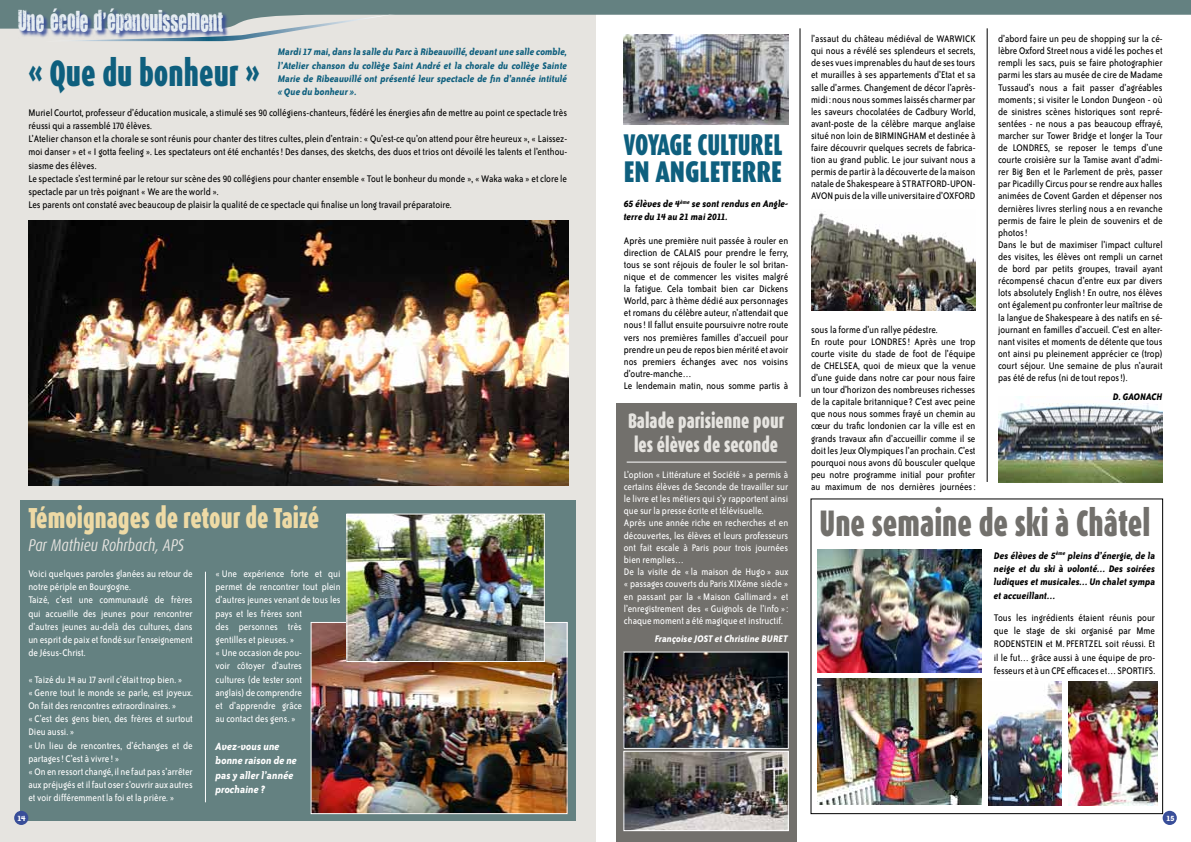
<style>
.page{position:relative;width:1191px;height:842px;background:#fff}
.page>*{position:absolute;margin:0;border:0;box-sizing:border-box;transform-origin:0 0}
.t1{font:900 37px "Dax";color:#72706c;scale:.8 1}
.t2{font:900 37px "Dax";color:#0e5f7e;scale:.8 1}
.t3{font:900 30px/26.8px "Dax";color:#0e5f7e;scale:.8 1}
.t4{font:900 29px "Dax";color:#eedaa5;scale:.8 1}
.t5{font:24px "You Are Loved";color:#e6edf2;scale:.79 1}
.t6{font:900 21px/23.8px "Dax";color:#e6e4e0;scale:.8 1}
.t7{font:italic 17px "Dax";color:#e6e4e0;scale:.8 1}
.t8{font:italic 700 12px/14.4px "Bailey Sans ITC";color:#fff;scale:.9 1}
.t9{font:11px/12.1px "Bailey Sans ITC";color:#000;scale:.9 1}
.t10{font:11px/13.2px "Bailey Sans ITC";color:#fff;scale:.9 1}
.t11{font:italic 700 11px/13.2px "Bailey Sans ITC";color:#0e5f7e;text-align:justify;scale:.9 1}
.t12{font:italic 700 11px/13.2px "Bailey Sans ITC";color:#000;scale:.9 1}
.t13{font:italic 700 11px "Bailey Sans ITC";color:#fff;scale:.9 1}
.t14{font:700 9px "Bailey Sans ITC";color:#fff}
</style>
<div class="page">
<img style="left:998px;top:403px;width:164px;height:80px">
<div style="left:810px;top:498px;width:353px;height:316px;border:1px solid #000"></div>
<div style="left:616px;top:403px;width:181px;height:439px;background:#72706c"></div>
<div style="left:0;top:0;width:595px;height:842px;background:#e6e4e0"></div>
<div style="left:20px;top:500px;width:555px;height:320px;background:#648181"></div>
<div style="left:14px;top:811px;width:14px;height:14px;background:#394e99;border-radius:50%"></div>
<div style="left:1162px;top:811px;width:14px;height:14px;background:#394e99;border-radius:50%"></div>
<img style="left:28px;top:220px;width:540px;height:266px">
<img style="left:312px;top:624px;width:253px;height:188px">
<div style="left:310px;top:622px;width:257px;height:192px;border:1px solid #fff"></div>
<img style="left:625px;top:753px;width:162px;height:76px">
<div style="left:623px;top:751px;width:166px;height:80px;border:1px solid #fff"></div>
<img style="left:625px;top:653px;width:162px;height:94px">
<div style="left:623px;top:651px;width:166px;height:98px;border:1px solid #fff"></div>
<img style="left:988px;top:681px;width:73px;height:124px">
<img style="left:1068px;top:681px;width:89px;height:124px">
<img style="left:817px;top:549px;width:165px;height:123px">
<img style="left:817px;top:678px;width:164px;height:127px">
<img style="left:348px;top:516px;width:195px;height:144px">
<div style="left:346px;top:514px;width:199px;height:148px;border:1px solid #fff"></div>
<hr style="left:205px;top:572px;width:1px;height:230px;background:#fff">
<svg style="left:0;top:0;width:1191px;height:41px"></svg>
<svg style="left:18px;top:8px;width:211px;height:31px;background:#6a7f9c"></svg>
<img style="left:624px;top:34px;width:164px;height:90px">
<img style="left:811px;top:213px;width:164px;height:97px">
<hr style="left:799px;top:28px;width:1px;height:369px;background:#000">
<hr style="left:986px;top:28px;width:1px;height:454px;background:#000">
<hr style="left:626px;top:462px;width:160px;height:1px;background:#fff">
<h3 class="t5" style="left:18px;top:4px;width:261px">Une école d’épanouissement</h3>
<h1 class="t2" style="left:28px;top:52px;width:291px">« Que du bonheur »</h1>
<p class="t11" style="left:278px;top:45px;width:323px">Mardi 17 mai, dans la salle du Parc à Ribeauvillé, devant une salle comble, l’Atelier chanson du collège Saint André et la chorale du collège Sainte Marie de Ribeauvillé ont présenté leur spectacle de fin d’année intitulé « Que du bonheur ».</p>
<p class="t9" style="left:28px;top:106px;width:600px;line-height:13.2px">Muriel Courtot, professeur d’éducation musicale, a stimulé ses 90 collégiens-chanteurs, fédéré les énergies afin de mettre au point ce spectacle très réussi qui a rassemblé 170 élèves.<br>L’Atelier chanson et la chorale se sont réunis pour chanter des titres cultes, plein d’entrain : « Qu’est-ce qu’on attend pour être heureux », « Laissez&shy;moi danser » et « I gotta feeling ». Les spectateurs ont été enchantés! Des danses, des sketchs, des duos et trios ont dévoilé les talents et l’enthou&shy;siasme des élèves.<br>Le spectacle s’est terminé par le retour sur scène des 90 collégiens pour chanter ensemble « Tout le bonheur du monde », « Waka waka » et clore le spectacle par un très poignant « We are the world ».<br>Les parents ont constaté avec beaucoup de plaisir la qualité de ce spectacle qui finalise un long travail préparatoire.</p>
<h3 class="t4" style="left:28px;top:501px;width:365px">Témoignages de retour de Taizé</h3>
<h3 class="t7" style="left:28px;top:536px;width:196px">Par Mathieu Rohrbach, APS</h3>
<p class="t10" style="left:28px;top:567px;width:184px">Voici quelques paroles glanées au retour de notre périple en Bourgogne.<br>Taizé, c’est une communauté de frères qui accueille des jeunes pour rencontrer d’autres jeunes au-delà des cultures, dans un esprit de paix et fondé sur l’enseignement de Jésus-Christ.</p>
<p class="t10" style="left:28px;top:673px;width:184px">« Taizé du 14 au 17 avril c’était trop bien. »<br>« Genre tout le monde se parle, est joyeux.<br>On fait des rencontres extraordinaires. »<br>« C’est des gens bien, des frères et surtout Dieu aussi. »<br>« Un lieu de rencontres, d’échanges et de partages! C’est à vivre ! »<br>« On en ressort changé, il ne faut pas s’arrêter aux préjugés et il faut oser s’ouvrir aux autres et voir différemment la foi et la prière. »</p>
<p class="t10" style="left:215px;top:567px;width:141px">« Une expérience forte et qui permet de rencontrer tout plein d’autres jeunes venant de tous les pays et les frères sont<br>des personnes très<br>gentilles et pieuses. »<br>« Une occasion de pou-<br>voir côtoyer d’autres<br>cultures (de tester sont<br>anglais) de comprendre<br>et d’apprendre grâce<br>au contact des gens. »</p>
<p class="t8" style="left:215px;top:739px;width:92px">Avez-vous une bonne raison de ne pas y aller l’année prochaine ?</p>
<h2 class="t3" style="left:624px;top:132px;width:200px">VOYAGE CULTUREL<br>EN ANGLETERRE</h2>
<p class="t12" style="left:624px;top:198px;width:184px;line-height:12.1px">65 élèves de 4<sup>ème</sup> se sont rendus en Angle&shy;terre du 14 au 21 mai 2011.</p>
<p class="t9" style="left:624px;top:235px;width:184px">Après une première nuit passée à rouler en direction de CALAIS pour prendre le ferry, tous se sont réjouis de fouler le sol britan&shy;nique et de commencer les visites malgré la fatigue. Cela tombait bien car Dickens World, parc à thème dédié aux personnages et romans du célèbre auteur, n’attendait que nous! Il fallut ensuite poursuivre notre route vers nos premières familles d’accueil pour prendre un peu de repos bien mérité et avoir nos premiers échanges avec nos voisins d’outre-manche…<br>Le lendemain matin, nous somme partis à</p>
<h3 class="t6" style="left:628px;top:410px;width:197px">Balade parisienne pour les élèves de seconde</h3>
<p class="t10" style="left:624px;top:468px;width:184px;line-height:12.2px">L’option « Littérature et Société » a permis à certains élèves de Seconde de travailler sur le livre et les métiers qui s’y rapportent ainsi que sur la presse écrite et télévisuelle.<br>Après une année riche en recherches et en découvertes, les élèves et leurs professeurs ont fait escale à Paris pour trois journées bien remplies…<br>De la visite de « la maison de Hugo » aux « passages couverts du Paris XIXème siècle » en passant par la « Maison Gallimard » et l’enregistrement des « Guignols de l’info » : chaque moment a été magique et instructif.</p>
<p class="t13" style="left:654px;top:633px;width:150px">Françoise JOST et Christine BURET</p>
<p class="t9" style="left:811px;top:33px;width:184px;text-align:justify">l’assaut du château médiéval de WARWICK qui nous a révélé ses splendeurs et secrets, de ses vues imprenables du haut de ses tours et murailles à ses appartements d’Etat et sa salle d’armes. Changement de décor l’après&shy;midi: nous nous sommes laissés charmer par les saveurs chocolatées de Cadbury World, avant-poste de la célèbre marque anglaise situé non loin de BIRMINGHAM et destinée à faire découvrir quelques secrets de fabrica&shy;tion au grand public. Le jour suivant nous a permis de partir à la découverte de la maison natale de Shakespeare à STRATFORD-UPON-AVON puis de la ville universitaire d’OXFORD</p>
<p class="t9" style="left:811px;top:323px;width:184px">sous la forme d’un rallye pédestre.<br>En route pour LONDRES ! Après une trop courte visite du stade de foot de l’équipe de CHELSEA, quoi de mieux que la venue d’une guide dans notre car pour nous faire un tour d’horizon des nombreuses richesses de la capitale britannique ? C’est avec peine que nous nous sommes frayé un chemin au cœur du trafic londonien car la ville est en grands travaux afin d’accueillir comme il se doit les Jeux Olympiques l’an prochain. C’est pourquoi nous avons dû bousculer quelque peu notre programme initial pour profiter au maximum de nos dernières journées:</p>
<p class="t9" style="left:998px;top:33px;width:184px">d’abord faire un peu de shopping sur la cé&shy;lèbre Oxford Street nous a vidé les poches et rempli les sacs, puis se faire photographier parmi les stars au musée de cire de Madame Tussaud’s nous a fait passer d’agréables moments; si visiter le London Dungeon - où de sinistres scènes historiques sont repré&shy;sentées - ne nous a pas beaucoup effrayé, marcher sur Tower Bridge et longer la Tour de LONDRES, se reposer le temps d’une courte croisière sur la Tamise avant d’admi&shy;rer Big Ben et le Parlement de près, passer par Picadilly Circus pour se rendre aux halles animées de Covent Garden et dépenser nos dernières livres sterling nous a en revanche permis de faire le plein de souvenirs et de photos!<br>Dans le but de maximiser l’impact culturel des visites, les élèves ont rempli un carnet de bord par petits groupes, travail ayant récompensé chacun d’entre eux par divers lots absolutely English ! En outre, nos élèves ont également pu confronter leur maîtrise de la langue de Shakespeare à des natifs en sé&shy;journant en familles d’accueil. C’est en alter&shy;nant visites et moments de détente que tous ont ainsi pu pleinement apprécier ce (trop) court séjour. Une semaine de plus n’aurait pas été de refus (ni de tout repos!).</p>
<p class="t12" style="left:1112px;top:390px;width:57px">D. GAONACH</p>
<h1 class="t1" style="left:819px;top:503px;width:415px">Une semaine de ski à Châtel</h1>
<p class="t12" style="left:994px;top:549px;width:181px;text-align:justify">Des élèves de 5<sup>ème</sup> pleins d’énergie, de la neige et du ski à volonté… Des soirées ludiques et musicales… Un chalet sympa et accueillant…</p>
<p class="t9" style="left:994px;top:611px;width:181px;line-height:13.2px;text-align:justify">Tous les ingrédients étaient réunis pour que le stage de ski organisé par Mme RODENSTEIN et M. PFERTZEL soit réussi. Et il le fut… grâce aussi à une équipe de pro&shy;fesseurs et à un CPE efficaces et… SPORTIFS.</p>
<p class="t14" style="left:17px;top:813px;width:10px">14</p>
<p class="t14" style="left:1166px;top:813px;width:10px">15</p>
</div>
